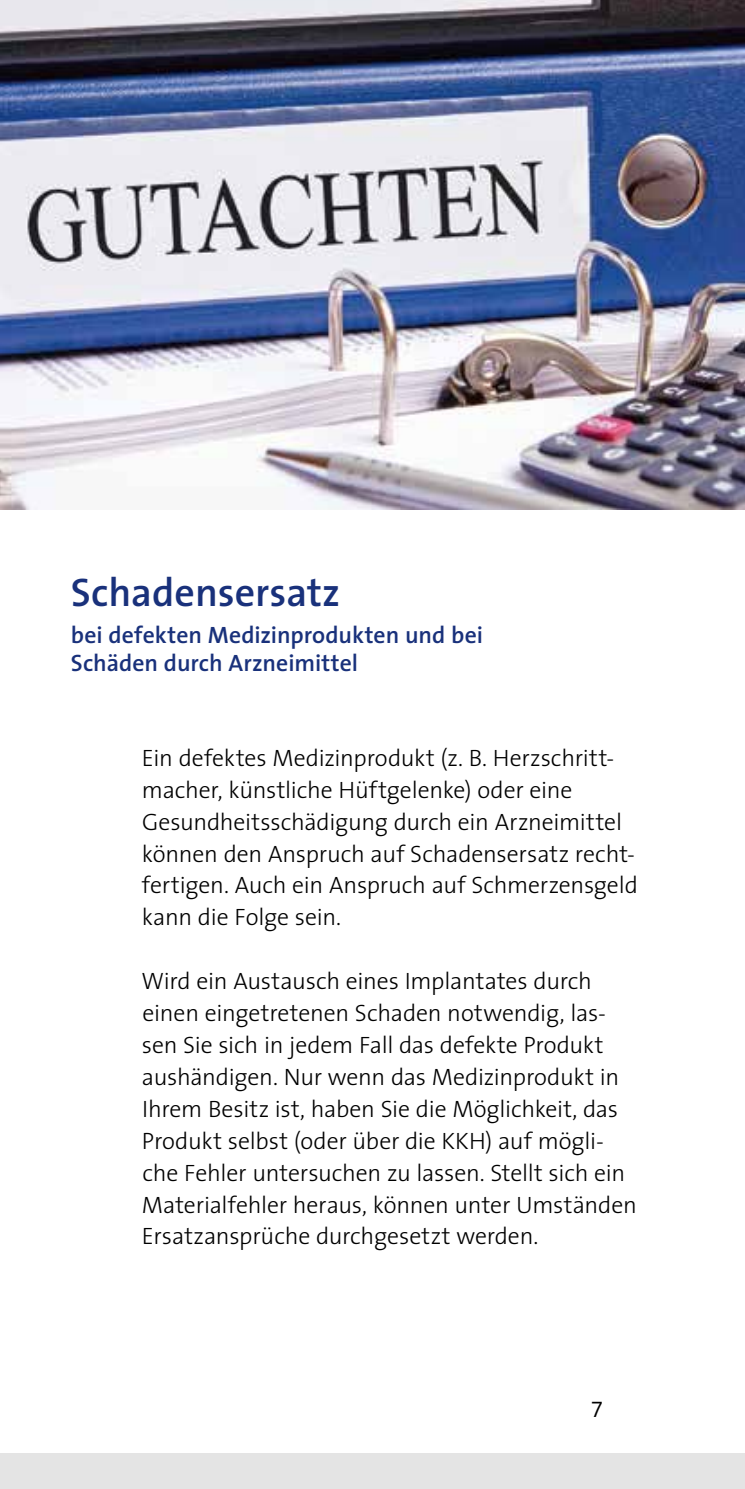
<style>
.page{position:relative;width:745px;height:1489px;background:#fff}
.page>*{position:absolute;margin:0;border:0;box-sizing:border-box;transform-origin:0 0}
.t1{font:600 40px "The Sans";color:#19317b}
.t2{font:300 23.75px/32px "The Sans";letter-spacing:-.01em;color:#000}
.t3{font:600 23.75px/27.5px "The Sans";color:#19317b}
.t4{font:22.5px "The Sans Semi Light Caps";color:#000}
</style>
<div class="page">
<div style="left:0;top:1453px;width:744px;height:35px;background:#e4e4e4"></div>
<img style="left:0;top:0;width:744px;height:509px">
<h1 class="t1" style="left:71px;top:559px;width:270px">Schadensersatz</h1>
<p class="t3" style="left:71px;top:620px;width:413px">bei defekten Medizinprodukten und bei<br>Schäden durch Arzneimittel</p>
<p class="t2" style="left:142px;top:741px;width:497px">Ein defektes Medizinprodukt (z. B. Herzschritt&shy;macher, künstliche Hüftgelenke) oder eine Gesundheitsschädigung durch ein Arzneimittel können den Anspruch auf Schadensersatz recht&shy;fertigen. Auch ein Anspruch auf Schmerzensgeld kann die Folge sein.</p>
<p class="t2" style="left:141px;top:964px;width:496px">Wird ein Austausch eines Implantates durch einen eingetretenen Schaden notwendig, las&shy;sen Sie sich in jedem Fall das defekte Produkt aushändigen. Nur wenn das Medizinprodukt in Ihrem Besitz ist, haben Sie die Möglichkeit, das Produkt selbst (oder über die KKH) auf mögli&shy;che Fehler untersuchen zu lassen. Stellt sich ein Materialfehler heraus, können unter Umständen Ersatzansprüche durchgesetzt werden.</p>
<p class="t4" style="left:590px;top:1390px;width:14px">7</p>
</div>
